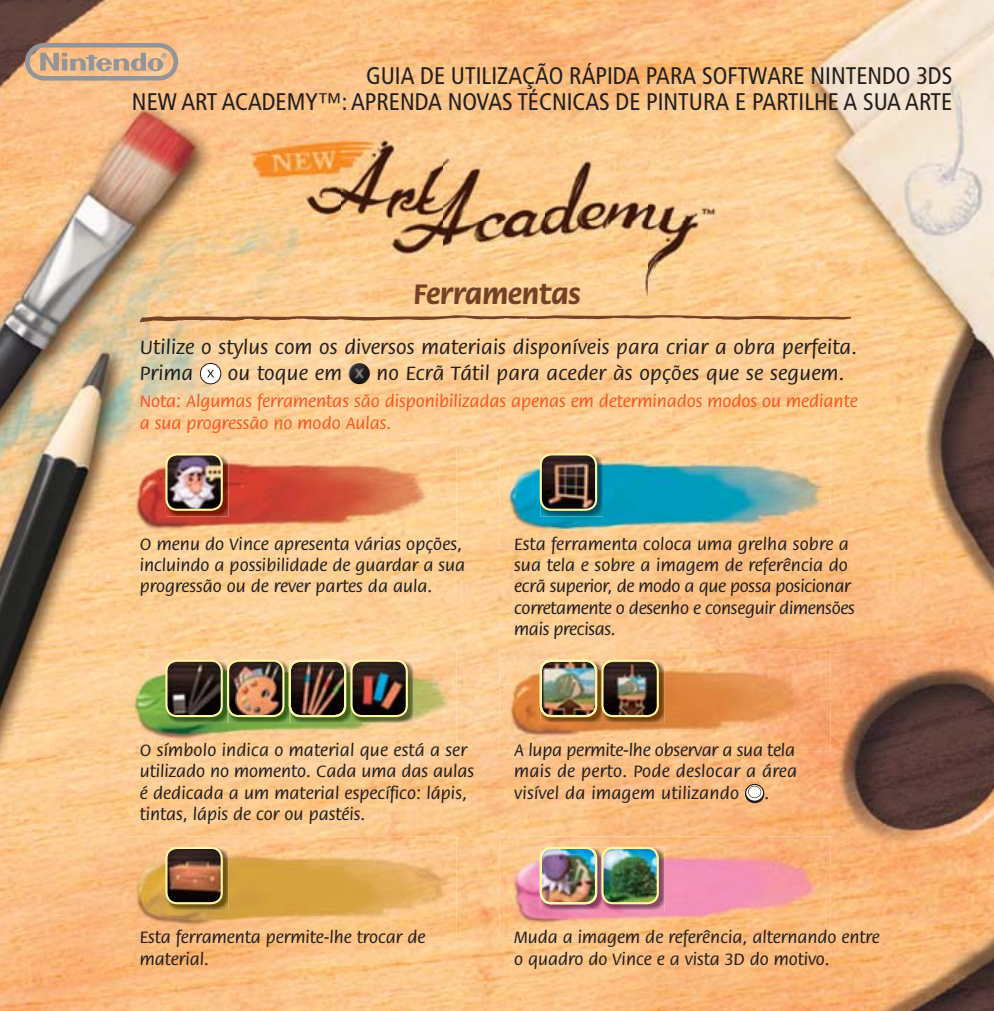
<style>
.page{position:relative;width:994px;height:1011px;background:#fff}
.page>*{position:absolute;margin:0;border:0;box-sizing:border-box;transform-origin:0 0}
.t1{font:700 30px "Flora LT";color:#754126}
.t2{font:condensed 24px/25.5px "Frutiger LT";color:#231f20;text-align:right}
.t3{font:500 21px/25.5px "Flora LT";letter-spacing:.01em;color:#231f20}
.t4{font:500 18px/21.3px "Flora LT";color:#231f20}
.t5{font:500 18px/21.3px "Flora LT";color:#f15a22}
</style>
<div class="page">
<img style="left:0;top:0;width:994px;height:1011px">
<img style="left:240px;top:136px;width:510px;height:170px">
<img style="left:125px;top:443px;width:331px;height:102px">
<img style="left:125px;top:649px;width:331px;height:102px">
<img style="left:125px;top:836px;width:331px;height:102px">
<img style="left:499px;top:443px;width:331px;height:102px">
<img style="left:499px;top:649px;width:331px;height:102px">
<img style="left:499px;top:836px;width:331px;height:102px">
<img style="left:166px;top:454px;width:63px;height:62px">
<img style="left:166px;top:454px;width:56px;height:56px;border-radius:11px">
<div style="left:165px;top:453px;width:58px;height:58px;border:2px solid #fff8a3;border-radius:11px"></div>
<img style="left:166px;top:660px;width:247px;height:63px">
<img style="left:166px;top:660px;width:56px;height:56px;border-radius:11px">
<div style="left:165px;top:659px;width:58px;height:58px;border:2px solid #fff8a3;border-radius:11px"></div>
<img style="left:166px;top:847px;width:63px;height:63px">
<img style="left:166px;top:848px;width:56px;height:55px;border-radius:11px">
<div style="left:165px;top:846px;width:58px;height:58px;border:2px solid #fff8a3;border-radius:11px"></div>
<img style="left:540px;top:454px;width:63px;height:62px">
<img style="left:541px;top:454px;width:55px;height:56px;border-radius:11px">
<div style="left:540px;top:453px;width:57px;height:58px;border:2px solid #fff8a3;border-radius:11px"></div>
<img style="left:540px;top:660px;width:124px;height:63px">
<img style="left:539px;top:659px;width:58px;height:58px">
<img style="left:540px;top:847px;width:124px;height:63px">
<img style="left:539px;top:846px;width:58px;height:58px">
<img style="left:228px;top:660px;width:1px;height:63px">
<img style="left:229px;top:660px;width:54px;height:56px">
<div style="left:227px;top:659px;width:57px;height:58px;border:2px solid #fff8a3;border-radius:11px"></div>
<img style="left:602px;top:660px;width:1px;height:63px">
<img style="left:603px;top:660px;width:54px;height:56px">
<div style="left:601px;top:659px;width:58px;height:58px;border:2px solid #fff8a3;border-radius:11px"></div>
<img style="left:602px;top:847px;width:1px;height:63px">
<img style="left:603px;top:848px;width:54px;height:55px">
<div style="left:601px;top:846px;width:58px;height:58px;border:2px solid #fff8a3;border-radius:11px"></div>
<img style="left:289px;top:659px;width:57px;height:64px">
<img style="left:351px;top:660px;width:1px;height:63px">
<img style="left:352px;top:660px;width:55px;height:56px">
<div style="left:350px;top:659px;width:58px;height:58px;border:2px solid #fff8a3;border-radius:11px"></div>
<svg style="left:140px;top:315px;width:710px;height:7px;background:#c29165"></svg>
<svg style="left:25px;top:43px;width:153px;height:38px;background:#c9aa8e"></svg>
<div style="left:200px;top:363px;width:21px;height:21px;background:#fff;border-radius:50%"></div>
<div style="left:200px;top:363px;width:21px;height:21px;border:1px solid #241b17;border-radius:50%"></div>
<svg style="left:207px;top:370px;width:7px;height:7px"></svg>
<img style="left:349px;top:363px;width:21px;height:21px;border-radius:50%">
<svg style="left:745px;top:784px;width:19px;height:19px"></svg>
<div style="left:749px;top:786px;width:11px;height:11px;background:#fff;border-radius:50%"></div>
<p class="t2" style="left:132px;top:66px;width:822px">GUIA DE UTILIZAÇÃO RÁPIDA PARA SOFTWARE NINTENDO 3DS<br>NEW ART ACADEMY™: APRENDA NOVAS TÉCNICAS DE PINTURA E PARTILHE A SUA ARTE</p>
<p class="t1" style="left:413px;top:279px;width:169px">Ferramentas</p>
<p class="t3" style="left:140px;top:335px;width:719px">Utilize o stylus com os diversos materiais disponíveis para criar a obra perfeita.<br>Prima</p>
<p class="t3" style="left:228px;top:361px;width:115px">ou toque em</p>
<p class="t3" style="left:376px;top:361px;width:469px">no Ecrã Tátil para aceder às opções que se seguem.</p>
<p class="t5" style="left:140px;top:391px;width:719px">Nota: Algumas ferramentas são disponibilizadas apenas em determinados modos ou mediante a sua progressão no modo Aulas.</p>
<p class="t4" style="left:140px;top:534px;width:327px">O menu do Vince apresenta várias opções, incluindo a possibilidade de guardar a sua progressão ou de rever partes da aula.</p>
<p class="t4" style="left:514px;top:534px;width:342px">Esta ferramenta coloca uma grelha sobre a sua tela e sobre a imagem de referência do ecrã superior, de modo a que possa posicionar corretamente o desenho e conseguir dimensões mais precisas.</p>
<p class="t4" style="left:140px;top:740px;width:336px">O símbolo indica o material que está a ser utilizado no momento. Cada uma das aulas é dedicada a um material específico: lápis, tintas, lápis de cor ou pastéis.</p>
<p class="t4" style="left:514px;top:740px;width:284px">A lupa permite-lhe observar a sua tela mais de perto. Pode deslocar a área visível da imagem utilizando</p>
<p class="t4" style="left:764px;top:782px;width:7px">.</p>
<p class="t4" style="left:140px;top:927px;width:287px">Esta ferramenta permite-lhe trocar de material.</p>
<p class="t4" style="left:514px;top:927px;width:367px">Muda a imagem de referência, alternando entre o quadro do Vince e a vista 3D do motivo.</p>
</div>
